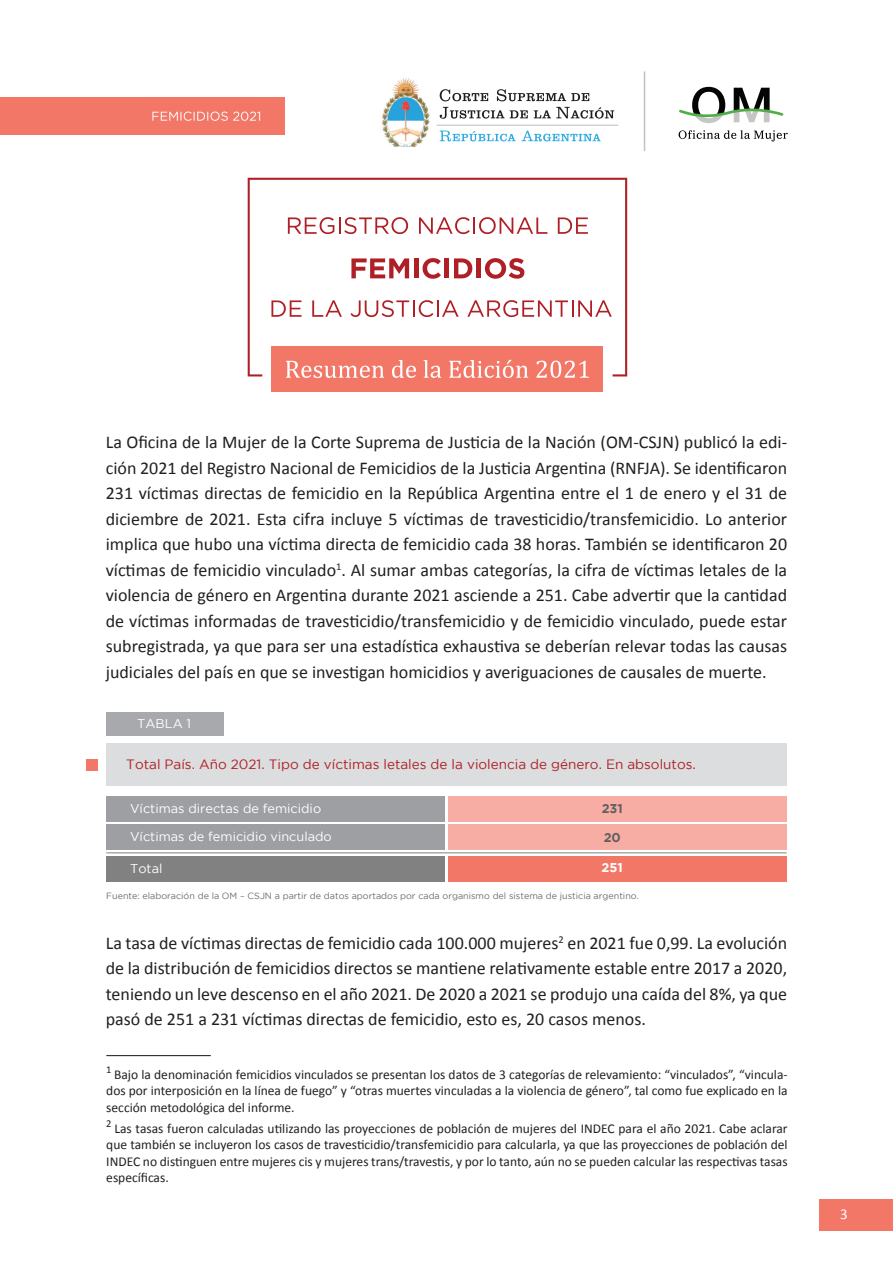
<style>
.page{position:relative;width:893px;height:1263px;background:#fff}
.page>*{position:absolute;margin:0;border:0;box-sizing:border-box;transform-origin:0 0}
.t1{font:18px/25.5px "Calibri";color:#231f20;text-align:justify}
.t2{font:15px "Calibri";color:#fff}
.t3{font:13.5px/16.5px "Calibri";color:#231f20;text-align:justify}
.t4{font:13.5px "Gotham";color:#af1f26}
.t5{font:12.75px "Gotham";color:#fff}
.t6{font:700 12.75px "Gotham";color:#616161}
.t7{font:700 12.75px "Gotham";color:#fff}
.t8{font:9px "Gotham";color:#6c6d70}
</style>
<div class="page">
<div style="left:0;top:98px;width:285px;height:37px;background:#f37767"></div>
<div style="left:819px;top:1199px;width:74px;height:31px;background:#f37767"></div>
<svg style="left:679px;top:130px;width:109px;height:11px"></svg>
<svg style="left:679px;top:87px;width:104px;height:36px"></svg>
<img style="left:382px;top:78px;width:48px;height:69px">
<svg style="left:440px;top:107px;width:174px;height:12px"></svg>
<svg style="left:440px;top:89px;width:149px;height:12px"></svg>
<svg style="left:440px;top:131px;width:161px;height:11px"></svg>
<hr style="left:436px;top:125px;width:182px;height:1px;background:#bcbfbe">
<hr style="left:644px;top:71px;width:1px;height:80px;background:#c1c2c4">
<svg style="left:152px;top:112px;width:108px;height:9px"></svg>
<svg style="left:248px;top:178px;width:379px;height:198px"></svg>
<svg style="left:288px;top:217px;width:120px;height:17px"></svg>
<svg style="left:419px;top:217px;width:128px;height:17px"></svg>
<svg style="left:558px;top:217px;width:30px;height:17px"></svg>
<svg style="left:351px;top:258px;width:58px;height:20px"></svg>
<hr style="left:414px;top:258px;width:4px;height:20px;background:#af1f26">
<svg style="left:423px;top:258px;width:18px;height:21px"></svg>
<hr style="left:445px;top:258px;width:4px;height:20px;background:#af1f26">
<svg style="left:454px;top:258px;width:18px;height:20px"></svg>
<div style="left:476px;top:258px;width:5px;height:20px;background:#af1f26"></div>
<svg style="left:485px;top:258px;width:39px;height:21px"></svg>
<svg style="left:271px;top:300px;width:31px;height:17px"></svg>
<svg style="left:312px;top:300px;width:30px;height:17px"></svg>
<svg style="left:350px;top:300px;width:109px;height:17px"></svg>
<svg style="left:467px;top:300px;width:145px;height:17px"></svg>
<div style="left:272px;top:346px;width:331px;height:46px;background:#f37767"></div>
<svg style="left:286px;top:361px;width:98px;height:17px"></svg>
<svg style="left:392px;top:360px;width:24px;height:18px"></svg>
<svg style="left:423px;top:360px;width:18px;height:18px"></svg>
<svg style="left:449px;top:360px;width:79px;height:18px"></svg>
<svg style="left:536px;top:361px;width:53px;height:17px"></svg>
<div style="left:106px;top:712px;width:118px;height:24px;background:#a8a9ad"></div>
<div style="left:106px;top:743px;width:681px;height:43px;background:#dcdddf"></div>
<div style="left:86px;top:759px;width:12px;height:12px;background:#f37767"></div>
<div style="left:106px;top:856px;width:338px;height:25px;background:#808180"></div>
<hr style="left:106px;top:852px;width:681px;height:1px;background:#808180">
<div style="left:449px;top:856px;width:338px;height:25px;background:#f37767"></div>
<div style="left:106px;top:796px;width:338px;height:25px;background:#9d9fa2"></div>
<div style="left:449px;top:796px;width:338px;height:25px;background:#f7ada3"></div>
<div style="left:106px;top:824px;width:338px;height:26px;background:#9d9fa2"></div>
<div style="left:449px;top:824px;width:338px;height:26px;background:#f7ada3"></div>
<hr style="left:106px;top:1055px;width:105px;height:1px;background:#231f20">
<p class="t1" style="left:106px;top:429px;width:683px">La Oficina de la Mujer de la Corte Suprema de Justicia de la Nación (OM-CSJN) publicó la edi&shy;ción 2021 del Registro Nacional de Femicidios de la Justicia Argentina (RNFJA). Se identificaron 231 víctimas directas de femicidio en la República Argentina entre el 1 de enero y el 31 de diciembre de 2021. Esta cifra incluye 5 víctimas de travesticidio/transfemicidio. Lo anterior implica que hubo una víctima directa de femicidio cada 38 horas. También se identificaron 20 víctimas de femicidio vinculado<sup>1</sup>. Al sumar ambas categorías, la cifra de víctimas letales de la violencia de género en Argentina durante 2021 asciende a 251. Cabe advertir que la cantidad de víctimas informadas de travesticidio/transfemicidio y de femicidio vinculado, puede estar subregistrada, ya que para ser una estadística exhaustiva se deberían relevar todas las causas judiciales del país en que se investigan homicidios y averiguaciones de causales de muerte.</p>
<p class="t5" style="left:137px;top:717px;width:55px">TABLA 1</p>
<p class="t4" style="left:126px;top:757px;width:571px">Total País. Año 2021. Tipo de víctimas letales de la violencia de género. En absolutos.</p>
<p class="t5" style="left:130px;top:801px;width:193px">Víctimas directas de femicidio</p>
<p class="t5" style="left:130px;top:830px;width:203px">Víctimas de femicidio vinculado</p>
<p class="t6" style="left:602px;top:801px;width:23px">231</p>
<p class="t6" style="left:604px;top:830px;width:19px">20</p>
<p class="t7" style="left:602px;top:860px;width:23px">251</p>
<p class="t5" style="left:130px;top:861px;width:34px">Total</p>
<p class="t8" style="left:106px;top:891px;width:534px">Fuente: elaboración de la OM – CSJN a partir de datos aportados por cada organismo del sistema de justicia argentino.</p>
<p class="t1" style="left:106px;top:930px;width:683px">La tasa de víctimas directas de femicidio cada 100.000 mujeres<sup>2</sup> en 2021 fue 0,99. La evolución de la distribución de femicidios directos se mantiene relativamente estable entre 2017 a 2020, teniendo un leve descenso en el año 2021. De 2020 a 2021 se produjo una caída del 8%, ya que pasó de 251 a 231 víctimas directas de femicidio, esto es, 20 casos menos.</p>
<p class="t3" style="left:106px;top:1066px;width:683px"><sup>1</sup> Bajo la denominación femicidios vinculados se presentan los datos de 3 categorías de relevamiento: “vinculados”, “vincula&shy;dos por interposición en la línea de fuego” y “otras muertes vinculadas a la violencia de género”, tal como fue explicado en la sección metodológica del informe.</p>
<p class="t3" style="left:106px;top:1120px;width:683px"><sup>2</sup> Las tasas fueron calculadas utilizando las proyecciones de población de mujeres del INDEC para el año 2021. Cabe aclarar que también se incluyeron los casos de travesticidio/transfemicidio para calcularla, ya que las proyecciones de población del INDEC no distinguen entre mujeres cis y mujeres trans/travestis, y por lo tanto, aún no se pueden calcular las respectivas tasas específicas.</p>
<p class="t2" style="left:840px;top:1204px;width:9px">3</p>
</div>
